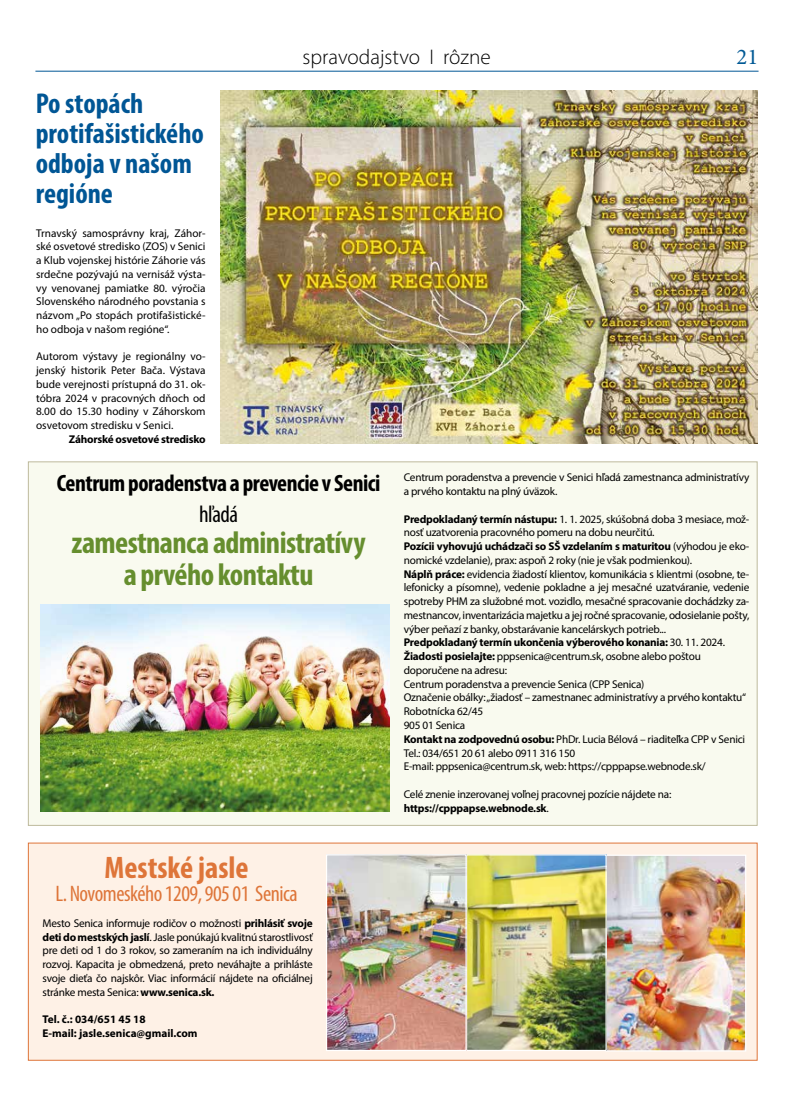
<style>
.page{position:relative;width:794px;height:1110px;background:#fff}
.page>*{position:absolute;margin:0;border:0;box-sizing:border-box;transform-origin:0 0}
.t1{font:700 condensed 31.25px/31.2px "Myriad Pro";letter-spacing:-.02em;color:#668e2e;text-align:center}
.t2{font:700 condensed 31.25px "Myriad Pro";color:#de7539}
.t3{font:700 condensed 28.75px/30px "Myriad Pro";color:#005695}
.t4{font:700 condensed 23.75px "Myriad Pro";letter-spacing:-.02em;color:#000}
.t5{font:condensed 23.75px "Myriad Pro";letter-spacing:-.02em;color:#000}
.t6{font:condensed 22.5px "Myriad Pro";letter-spacing:-.02em;color:#de7539}
.t7{font:22.5px "Minion Pro";color:#005995}
.t8{font:300 21.25px "Myriad Pro";color:#000}
.t9{font:11.25px/13.8px "Myriad Pro";letter-spacing:-.02em;color:#000;text-align:justify}
.t10{font:700 11.25px/13.8px "Myriad Pro";letter-spacing:-.005em;color:#000}
.s1{font-weight:700}
</style>
<div class="page">
<hr style="left:35px;top:71px;width:723px;height:1px;background:#005695">
<img style="left:220px;top:90px;width:537px;height:353px">
<div style="left:28px;top:461px;width:729px;height:364px;background:#f9faef;border:1px solid #beba9c"></div>
<img style="left:40px;top:604px;width:349px;height:207px">
<div style="left:28px;top:842px;width:729px;height:218px;background:#fef1e6"></div>
<img style="left:328px;top:855px;width:416px;height:194px">
<div style="left:605px;top:854px;width:141px;height:197px;border:1px solid #fff"></div>
<div style="left:466px;top:853px;width:141px;height:197px;border:1px solid #fff"></div>
<div style="left:326px;top:853px;width:141px;height:197px;border:1px solid #fff"></div>
<h2 class="t3" style="left:36px;top:87px;width:170px">Po stopách protifašistického odboja v našom regióne</h2>
<p class="t9" style="left:36px;top:226px;width:171px">Trnavský samosprávny kraj, Záhor&shy;ské osvetové stredisko (ZOS) v Senici a Klub vojenskej histórie Záhorie vás srdečne pozývajú na vernisáž výsta&shy;vy venovanej pamiatke 80. výročia Slovenského národného povstania s názvom „Po stopách protifašistické&shy;ho odboja v našom regióne“.</p>
<p class="t9" style="left:36px;top:349px;width:171px">Autorom výstavy je regionálny vo&shy;jenský historik Peter Bača. Výstava bude verejnosti prístupná do 31. ok&shy;tóbra 2024 v pracovných dňoch od 8.00 do 15.30 hodiny v Záhorskom osvetovom stredisku v Senici.</p>
<p class="t10" style="left:69px;top:432px;width:138px">Záhorské osvetové stredisko</p>
<h3 class="t8" style="left:303px;top:44px;width:190px">spravodajstvo I rôzne</h3>
<h3 class="t7" style="left:736px;top:42px;width:23px">21</h3>
<h3 class="t4" style="left:57px;top:468px;width:325px">Centrum poradenstva a prevencie v Senici</h3>
<h3 class="t5" style="left:199px;top:499px;width:41px">hľadá</h3>
<h1 class="t1" style="left:72px;top:526px;width:295px">zamestnanca administratívy a prvého kontaktu</h1>
<h1 class="t2" style="left:104px;top:847px;width:146px">Mestské jasle</h1>
<h3 class="t6" style="left:55px;top:880px;width:244px">L. Novomeského 1209, 905 01 Senica</h3>
<p class="t9" style="left:43px;top:915px;width:272px">Mesto Senica informuje rodičov o možnosti <span class="s1">prihlásiť svoje deti do mestských jaslí</span>. Jasle ponúkajú kvalitnú starostlivosť pre deti od 1 do 3 rokov, so zameraním na ich individuálny rozvoj. Kapacita je obmedzená, preto neváhajte a prihláste svoje dieťa čo najskôr. Viac informácií nájdete na oficiálnej stránke mesta Senica: <span class="s1">www.senica.sk.</span></p>
<p class="t10" style="left:43px;top:1011px;width:157px">Tel. č.: 034/651 45 18<br>E-mail: jasle.senica@gmail.com</p>
<p class="t9" style="left:404px;top:470px;width:347px">Centrum poradenstva a prevencie v Senici hľadá zamestnanca administratívy a prvého kontaktu na plný úväzok.</p>
<p class="t9" style="left:404px;top:511px;width:347px;text-align:left"><span class="s1">Predpokladaný termín nástupu:</span> 1. 1. 2025, skúšobná doba 3 mesiace, mož&shy;nosť uzatvorenia pracovného pomeru na dobu neurčitú.<br><span class="s1">Pozícii vyhovujú uchádzači so SŠ vzdelaním s maturitou</span> (výhodou je eko&shy;nomické vzdelanie), prax: aspoň 2 roky (nie je však podmienkou).<br><span class="s1">Náplň práce:</span> evidencia žiadostí klientov, komunikácia s klientmi (osobne, te&shy;lefonicky a písomne), vedenie pokladne a jej mesačné uzatváranie, vedenie spotreby PHM za služobné mot. vozidlo, mesačné spracovanie dochádzky za&shy;mestnancov, inventarizácia majetku a jej ročné spracovanie, odosielanie pošty, výber peňazí z banky, obstarávanie kancelárskych potrieb...<br><span class="s1">Predpokladaný termín ukončenia výberového konania:</span> 30. 11. 2024.<br><span class="s1">Žiadosti posielajte:</span> pppsenica@centrum.sk, osobne alebo poštou doporučene na adresu:<br>Centrum poradenstva a prevencie Senica (CPP Senica)<br>Označenie obálky: „žiadosť – zamestnanec administratívy a prvého kontaktu“ Robotnícka 62/45<br>905 01 Senica<br><span class="s1">Kontakt na zodpovednú osobu:</span> PhDr. Lucia Bélová – riaditeľka CPP v Senici Tel.: 034/651 20 61 alebo 0911 316 150<br>E-mail: pppsenica@centrum.sk, web: https://cpppapse.webnode.sk/</p>
<p class="t9" style="left:404px;top:786px;width:269px">Celé znenie inzerovanej voľnej pracovnej pozície nájdete na: <span class="s1">https://cpppapse.webnode.sk</span>.</p>
</div>
